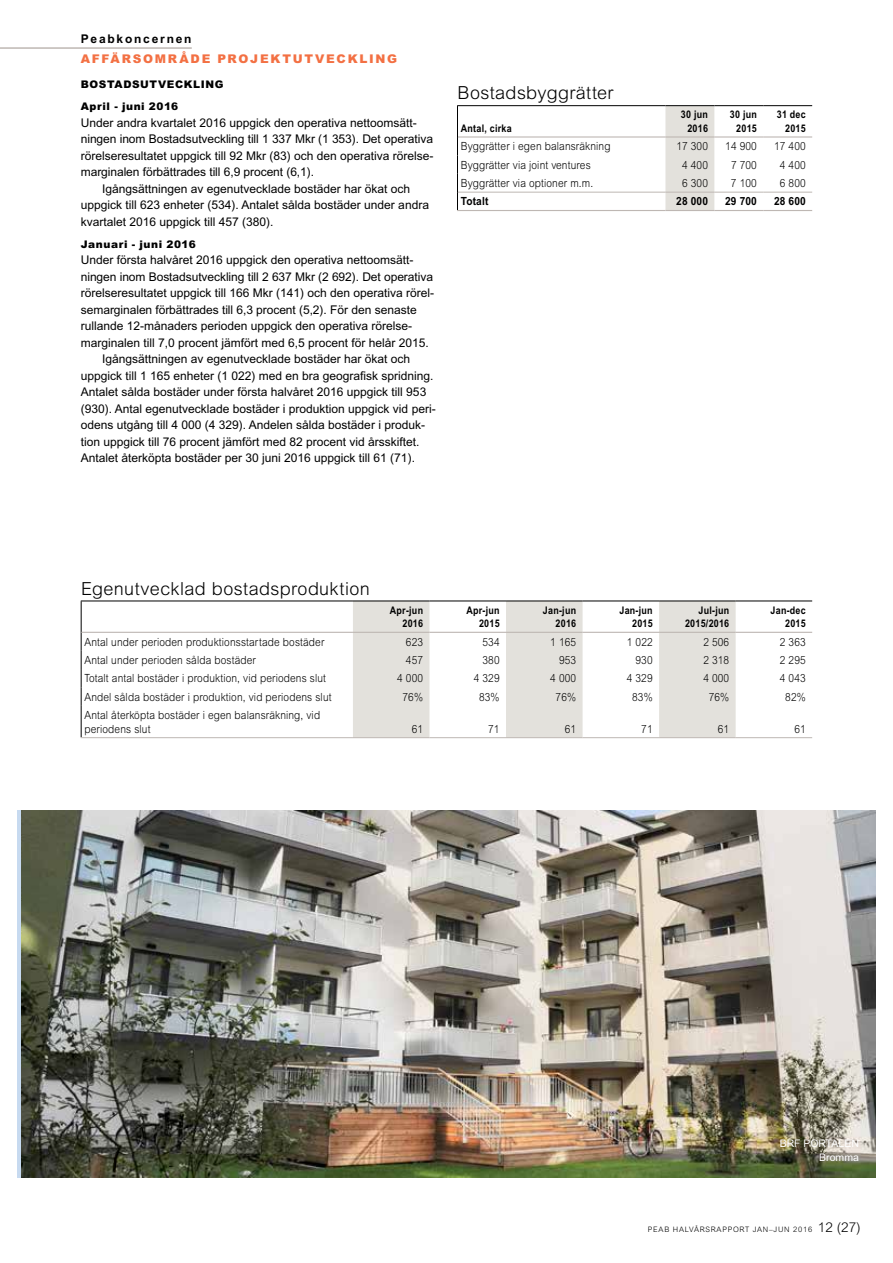
<style>
.page{position:relative;width:893px;height:1263px;background:#fff}
.page>*{position:absolute;margin:0;border:0;box-sizing:border-box;transform-origin:0 0}
.t1{font:300 18px "Arial MT Std";letter-spacing:.02em;color:#000}
.t2{font:12px "Arial MT Std";color:#000}
.t3{font:900 12px "Arial MT Std";letter-spacing:.145em;color:#f37043}
.t4{font:700 12px "Arial MT Std";letter-spacing:.15em;color:#000}
.t5{font:300 11.25px/13.5px "Arial MT Std";letter-spacing:.015em;color:#000;scale:.9 1}
.t6{font:700 11.25px "Arial MT Std";letter-spacing:.015em;color:#000;scale:.9 1}
.t7{font:700 10.5px/13.5px "Arial MT Std";letter-spacing:.03em;color:#000;text-align:right;scale:.85 1}
.t8{font:900 10.5px/22px "Arial MT Std";letter-spacing:.055em;color:#000}
.t9{font:10.5px/13.5px "Arial MT Std";color:#fff;text-align:right}
.t10{font:300 7.5px "Arial MT Std";letter-spacing:.1em;color:#000}
.s1{font-size:13.5px}
</style>
<div class="page">
<div style="left:665px;top:106px;width:49px;height:104px;background:#e3e1dc"></div>
<hr style="left:458px;top:192px;width:207px;height:1px;background:#beb7b3">
<hr style="left:665px;top:192px;width:49px;height:1px;background:#beb7b3">
<hr style="left:714px;top:192px;width:49px;height:1px;background:#beb7b3">
<hr style="left:457px;top:210px;width:208px;height:1px;background:#beb7b3">
<hr style="left:665px;top:210px;width:49px;height:1px;background:#beb7b3">
<hr style="left:714px;top:210px;width:49px;height:1px;background:#beb7b3">
<svg style="left:457px;top:137px;width:1px;height:73px"></svg>
<hr style="left:763px;top:105px;width:49px;height:1px;background:#000">
<hr style="left:457px;top:105px;width:208px;height:1px;background:#000">
<hr style="left:665px;top:105px;width:49px;height:1px;background:#000">
<hr style="left:714px;top:105px;width:49px;height:1px;background:#000">
<hr style="left:458px;top:136px;width:207px;height:2px;background:#beb7b3">
<hr style="left:665px;top:136px;width:49px;height:2px;background:#beb7b3">
<hr style="left:714px;top:136px;width:49px;height:2px;background:#beb7b3">
<hr style="left:763px;top:136px;width:49px;height:2px;background:#beb7b3">
<hr style="left:457px;top:106px;width:1px;height:31px;background:#000">
<hr style="left:763px;top:192px;width:49px;height:1px;background:#beb7b3">
<hr style="left:763px;top:210px;width:49px;height:1px;background:#beb7b3">
<svg style="left:353px;top:602px;width:230px;height:135px"></svg>
<div style="left:659px;top:602px;width:77px;height:135px;background:#e3e1dc"></div>
<hr style="left:81px;top:601px;width:1px;height:31px;background:#000">
<svg style="left:81px;top:632px;width:1px;height:74px"></svg>
<hr style="left:81px;top:706px;width:1px;height:31px;background:#000">
<hr style="left:81px;top:737px;width:272px;height:1px;background:#beb7b3">
<hr style="left:353px;top:737px;width:76px;height:1px;background:#beb7b3">
<hr style="left:429px;top:737px;width:77px;height:1px;background:#beb7b3">
<hr style="left:506px;top:737px;width:77px;height:1px;background:#beb7b3">
<hr style="left:583px;top:737px;width:76px;height:1px;background:#beb7b3">
<hr style="left:659px;top:737px;width:77px;height:1px;background:#beb7b3">
<hr style="left:736px;top:737px;width:76px;height:1px;background:#beb7b3">
<hr style="left:81px;top:601px;width:272px;height:1px;background:#000">
<hr style="left:353px;top:601px;width:76px;height:1px;background:#000">
<hr style="left:429px;top:601px;width:77px;height:1px;background:#000">
<hr style="left:506px;top:601px;width:77px;height:1px;background:#000">
<hr style="left:583px;top:601px;width:76px;height:1px;background:#000">
<hr style="left:659px;top:601px;width:77px;height:1px;background:#000">
<hr style="left:736px;top:601px;width:76px;height:1px;background:#000">
<hr style="left:82px;top:632px;width:271px;height:1px;background:#beb7b3">
<hr style="left:353px;top:632px;width:76px;height:1px;background:#beb7b3">
<hr style="left:429px;top:632px;width:77px;height:1px;background:#beb7b3">
<hr style="left:506px;top:632px;width:77px;height:1px;background:#beb7b3">
<hr style="left:583px;top:632px;width:76px;height:1px;background:#beb7b3">
<hr style="left:659px;top:632px;width:77px;height:1px;background:#beb7b3">
<hr style="left:736px;top:632px;width:76px;height:1px;background:#beb7b3">
<img style="left:21px;top:810px;width:855px;height:368px">
<hr style="left:0;top:47px;width:192px;height:2px;background:#beb7b3">
<p class="t4" style="left:81px;top:31px;width:112px">Peabkoncernen</p>
<p class="t3" style="left:81px;top:51px;width:318px">AFFÄRSOMRÅDE PROJEKTUTVECKLING</p>
<p class="t8" style="left:81px;top:73px;width:144px">BOSTADSUTVECKLING<br>April - juni 2016</p>
<p class="t2" style="left:81px;top:116px;width:338px">Under andra kvartalet 2016 uppgick den operativa nettoomsätt-</p>
<p class="t2" style="left:81px;top:132px;width:354px">ningen inom Bostadsutveckling till 1 337 Mkr (1 353). Det operativa</p>
<p class="t2" style="left:81px;top:149px;width:354px">rörelseresultatet uppgick till 92 Mkr (83) och den operativa rörelse-</p>
<p class="t2" style="left:81px;top:165px;width:235px">marginalen förbättrades till 6,9 procent (6,1).</p>
<p class="t2" style="left:102px;top:182px;width:310px">Igångsättningen av egenutvecklade bostäder har ökat och</p>
<p class="t2" style="left:81px;top:198px;width:350px">uppgick till 623 enheter (534). Antalet sålda bostäder under andra</p>
<p class="t2" style="left:81px;top:215px;width:194px">kvartalet 2016 uppgick till 457 (380).</p>
<p class="t8" style="left:81px;top:233px;width:116px">Januari - juni 2016</p>
<p class="t2" style="left:81px;top:253px;width:334px">Under första halvåret 2016 uppgick den operativa nettoomsätt-</p>
<p class="t2" style="left:81px;top:270px;width:354px">ningen inom Bostadsutveckling till 2 637 Mkr (2 692). Det operativa</p>
<p class="t2" style="left:81px;top:286px;width:355px">rörelseresultatet uppgick till 166 Mkr (141) och den operativa rörel-</p>
<p class="t2" style="left:81px;top:303px;width:337px">semarginalen förbättrades till 6,3 procent (5,2). För den senaste</p>
<p class="t2" style="left:81px;top:319px;width:332px">rullande 12-månaders perioden uppgick den operativa rörelse-</p>
<p class="t2" style="left:81px;top:336px;width:350px">marginalen till 7,0 procent jämfört med 6,5 procent för helår 2015.</p>
<p class="t2" style="left:102px;top:352px;width:310px">Igångsättningen av egenutvecklade bostäder har ökat och</p>
<p class="t2" style="left:81px;top:369px;width:354px">uppgick till 1 165 enheter (1 022) med en bra geografisk spridning.</p>
<p class="t2" style="left:81px;top:385px;width:347px">Antalet sålda bostäder under första halvåret 2016 uppgick till 953</p>
<p class="t2" style="left:81px;top:402px;width:356px">(930). Antal egenutvecklade bostäder i produktion uppgick vid peri-</p>
<p class="t2" style="left:81px;top:418px;width:346px">odens utgång till 4 000 (4 329). Andelen sålda bostäder i produk-</p>
<p class="t2" style="left:81px;top:435px;width:340px">tion uppgick till 76 procent jämfört med 82 procent vid årsskiftet.</p>
<p class="t2" style="left:81px;top:451px;width:336px">Antalet återköpta bostäder per 30 juni 2016 uppgick till 61 (71).</p>
<h1 class="t1" style="left:457px;top:83px;width:158px">Bostadsbyggrätter</h1>
<p class="t7" style="left:461px;top:121px;width:61px">Antal, cirka</p>
<p class="t7" style="left:681px;top:108px;width:33px">30 jun<br>2016</p>
<p class="t7" style="left:730px;top:108px;width:33px">30 jun<br>2015</p>
<p class="t7" style="left:777px;top:108px;width:36px">31 dec<br>2015</p>
<p class="t5" style="left:461px;top:140px;width:168px">Byggrätter i egen balansräkning</p>
<p class="t5" style="left:676px;top:140px;width:37px">17 300</p>
<p class="t5" style="left:725px;top:140px;width:37px">14 900</p>
<p class="t5" style="left:774px;top:140px;width:37px">17 400</p>
<p class="t5" style="left:461px;top:158px;width:146px">Byggrätter via joint ventures</p>
<p class="t5" style="left:682px;top:158px;width:30px">4 400</p>
<p class="t5" style="left:731px;top:158px;width:30px">7 700</p>
<p class="t5" style="left:780px;top:158px;width:30px">4 400</p>
<p class="t5" style="left:461px;top:176px;width:149px">Byggrätter via optioner m.m.</p>
<p class="t5" style="left:682px;top:176px;width:30px">6 300</p>
<p class="t5" style="left:731px;top:176px;width:30px">7 100</p>
<p class="t5" style="left:780px;top:176px;width:30px">6 800</p>
<p class="t6" style="left:461px;top:195px;width:32px">Totalt</p>
<p class="t6" style="left:676px;top:195px;width:37px">28 000</p>
<p class="t6" style="left:725px;top:195px;width:37px">29 700</p>
<p class="t6" style="left:774px;top:195px;width:37px">28 600</p>
<h1 class="t1" style="left:81px;top:578px;width:290px">Egenutvecklad bostadsproduktion</h1>
<p class="t7" style="left:390px;top:603px;width:41px">Apr-jun<br>2016</p>
<p class="t7" style="left:466px;top:603px;width:41px">Apr-jun<br>2015</p>
<p class="t7" style="left:543px;top:603px;width:41px">Jan-jun<br>2016</p>
<p class="t7" style="left:619px;top:603px;width:41px">Jan-jun<br>2015</p>
<p class="t7" style="left:685px;top:603px;width:53px">Jul-jun<br>2015/2016</p>
<p class="t7" style="left:771px;top:603px;width:43px">Jan-dec<br>2015</p>
<p class="t5" style="left:85px;top:635px;width:268px">Antal under perioden produktionsstartade bostäder</p>
<p class="t5" style="left:406px;top:635px;width:21px">623</p>
<p class="t5" style="left:482px;top:635px;width:21px">534</p>
<p class="t5" style="left:550px;top:635px;width:30px">1 165</p>
<p class="t5" style="left:627px;top:635px;width:30px">1 022</p>
<p class="t5" style="left:703px;top:635px;width:30px">2 506</p>
<p class="t5" style="left:780px;top:635px;width:30px">2 363</p>
<p class="t5" style="left:85px;top:653px;width:192px">Antal under perioden sålda bostäder</p>
<p class="t5" style="left:406px;top:653px;width:21px">457</p>
<p class="t5" style="left:482px;top:653px;width:21px">380</p>
<p class="t5" style="left:559px;top:653px;width:21px">953</p>
<p class="t5" style="left:635px;top:653px;width:21px">930</p>
<p class="t5" style="left:703px;top:653px;width:30px">2 318</p>
<p class="t5" style="left:780px;top:653px;width:30px">2 295</p>
<p class="t5" style="left:85px;top:672px;width:270px">Totalt antal bostäder i produktion, vid periodens slut</p>
<p class="t5" style="left:397px;top:672px;width:30px">4 000</p>
<p class="t5" style="left:474px;top:672px;width:30px">4 329</p>
<p class="t5" style="left:550px;top:672px;width:30px">4 000</p>
<p class="t5" style="left:627px;top:672px;width:30px">4 329</p>
<p class="t5" style="left:703px;top:672px;width:30px">4 000</p>
<p class="t5" style="left:780px;top:672px;width:30px">4 043</p>
<p class="t5" style="left:85px;top:690px;width:276px">Andel sålda bostäder i produktion, vid periodens slut</p>
<p class="t5" style="left:402px;top:690px;width:24px">76%</p>
<p class="t5" style="left:479px;top:690px;width:24px">83%</p>
<p class="t5" style="left:556px;top:690px;width:24px">76%</p>
<p class="t5" style="left:632px;top:690px;width:24px">83%</p>
<p class="t5" style="left:709px;top:690px;width:24px">76%</p>
<p class="t5" style="left:785px;top:690px;width:24px">82%</p>
<p class="t5" style="left:85px;top:708px;width:263px">Antal återköpta bostäder i egen balansräkning, vid periodens slut</p>
<p class="t5" style="left:412px;top:722px;width:14px">61</p>
<p class="t5" style="left:488px;top:722px;width:14px">71</p>
<p class="t5" style="left:565px;top:722px;width:14px">61</p>
<p class="t5" style="left:641px;top:722px;width:14px">71</p>
<p class="t5" style="left:718px;top:722px;width:14px">61</p>
<p class="t5" style="left:794px;top:722px;width:14px">61</p>
<p class="t9" style="left:780px;top:1137px;width:81px">BRF PORTALEN<br>Bromma</p>
<p class="t10" style="left:648px;top:1225px;width:214px">PEAB HALVÅRSRAPPORT JAN–JUN 2016 <span class="s1">12 (27)</span></p>
</div>
